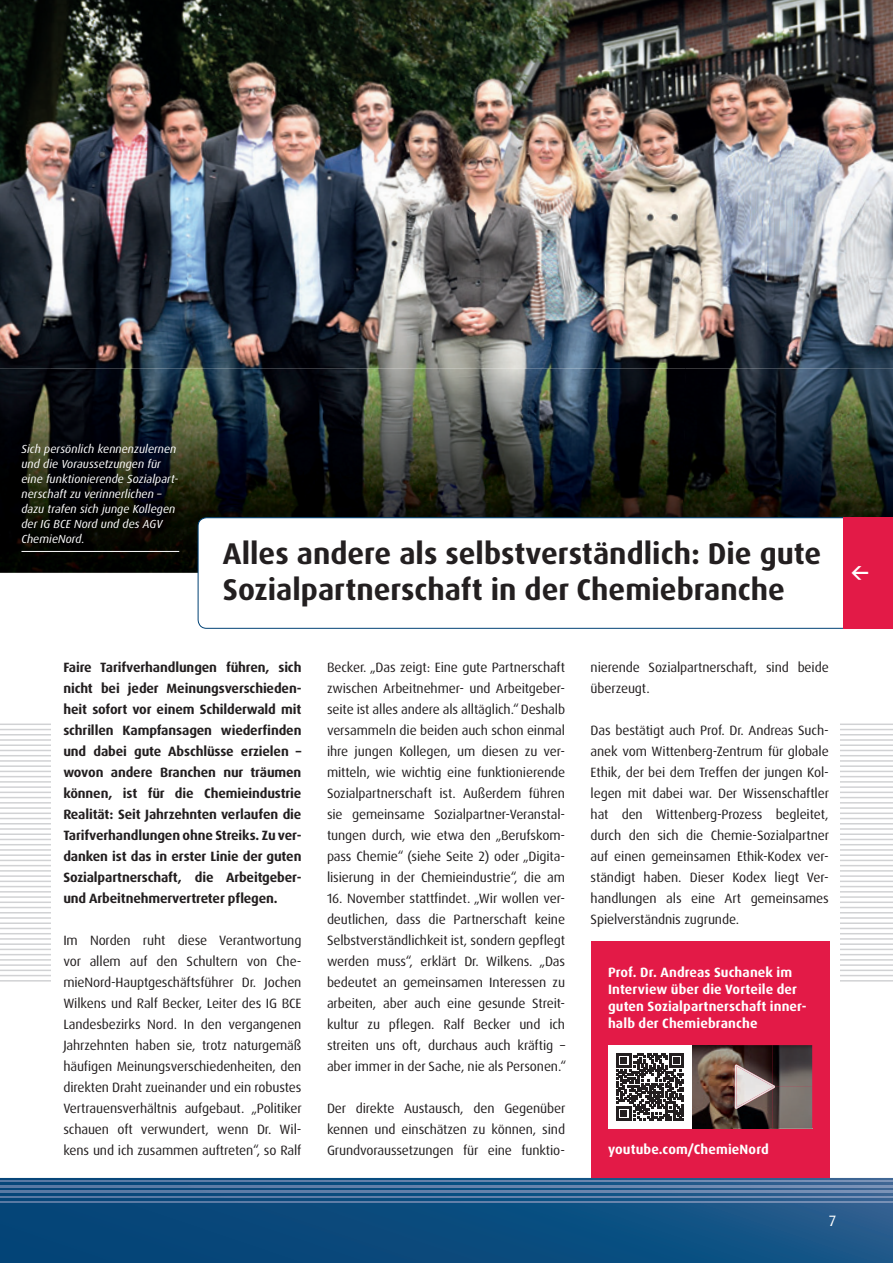
<style>
.page{position:relative;width:893px;height:1263px;background:#fff}
.page>*{position:absolute;margin:0;border:0;box-sizing:border-box;transform-origin:0 0}
.t1{font:700 30px/36px "Dax OT";color:#231f20}
.t2{font:15px "Dax OT";color:#fff}
.t3{font:13.5px/21px "Dax OT";letter-spacing:-.01em;color:#231f20;text-align:justify}
.t4{font:700 13.5px/21px "Dax OT";letter-spacing:-.01em;color:#231f20;text-align:justify}
.t5{font:700 13.5px/16.8px "Dax OT";letter-spacing:.01em;color:#fff}
.t6{font:italic 11.7px/15px "Dax OT";color:#fff}
</style>
<div class="page">
<hr style="left:0;top:723px;width:893px;height:2px;background:#d1d2d4">
<hr style="left:0;top:734px;width:893px;height:1px;background:#d1d2d4">
<hr style="left:0;top:744px;width:893px;height:2px;background:#d1d2d4">
<hr style="left:0;top:755px;width:893px;height:1px;background:#d1d2d4">
<hr style="left:0;top:765px;width:893px;height:2px;background:#d1d2d4">
<hr style="left:0;top:776px;width:893px;height:1px;background:#d1d2d4">
<hr style="left:0;top:786px;width:893px;height:2px;background:#d1d2d4">
<hr style="left:0;top:797px;width:893px;height:1px;background:#d1d2d4">
<hr style="left:0;top:807px;width:893px;height:2px;background:#d1d2d4">
<hr style="left:0;top:818px;width:893px;height:1px;background:#d1d2d4">
<hr style="left:0;top:828px;width:893px;height:2px;background:#d1d2d4">
<hr style="left:0;top:839px;width:893px;height:1px;background:#d1d2d4">
<hr style="left:0;top:849px;width:893px;height:2px;background:#d1d2d4">
<hr style="left:0;top:860px;width:893px;height:1px;background:#d1d2d4">
<hr style="left:0;top:870px;width:893px;height:2px;background:#d1d2d4">
<hr style="left:0;top:880px;width:893px;height:2px;background:#d1d2d4">
<hr style="left:0;top:891px;width:893px;height:1px;background:#d1d2d4">
<hr style="left:0;top:901px;width:893px;height:2px;background:#d1d2d4">
<hr style="left:0;top:912px;width:893px;height:1px;background:#d1d2d4">
<hr style="left:0;top:922px;width:893px;height:2px;background:#d1d2d4">
<hr style="left:0;top:933px;width:893px;height:1px;background:#d1d2d4">
<hr style="left:0;top:943px;width:893px;height:2px;background:#d1d2d4">
<hr style="left:0;top:954px;width:893px;height:1px;background:#d1d2d4">
<hr style="left:0;top:964px;width:893px;height:2px;background:#d1d2d4">
<hr style="left:0;top:975px;width:893px;height:1px;background:#d1d2d4">
<hr style="left:0;top:729px;width:893px;height:1px;background:#d1d2d4">
<hr style="left:0;top:739px;width:893px;height:2px;background:#d1d2d4">
<hr style="left:0;top:750px;width:893px;height:1px;background:#d1d2d4">
<hr style="left:0;top:760px;width:893px;height:2px;background:#d1d2d4">
<hr style="left:0;top:771px;width:893px;height:1px;background:#d1d2d4">
<hr style="left:0;top:781px;width:893px;height:2px;background:#d1d2d4">
<hr style="left:0;top:792px;width:893px;height:1px;background:#d1d2d4">
<hr style="left:0;top:802px;width:893px;height:1px;background:#d1d2d4">
<hr style="left:0;top:812px;width:893px;height:2px;background:#d1d2d4">
<hr style="left:0;top:823px;width:893px;height:1px;background:#d1d2d4">
<hr style="left:0;top:833px;width:893px;height:2px;background:#d1d2d4">
<hr style="left:0;top:844px;width:893px;height:1px;background:#d1d2d4">
<hr style="left:0;top:854px;width:893px;height:2px;background:#d1d2d4">
<hr style="left:0;top:865px;width:893px;height:1px;background:#d1d2d4">
<hr style="left:0;top:875px;width:893px;height:2px;background:#d1d2d4">
<hr style="left:0;top:886px;width:893px;height:1px;background:#d1d2d4">
<hr style="left:0;top:896px;width:893px;height:2px;background:#d1d2d4">
<hr style="left:0;top:907px;width:893px;height:1px;background:#d1d2d4">
<hr style="left:0;top:917px;width:893px;height:2px;background:#d1d2d4">
<hr style="left:0;top:928px;width:893px;height:1px;background:#d1d2d4">
<hr style="left:0;top:938px;width:893px;height:2px;background:#d1d2d4">
<hr style="left:0;top:949px;width:893px;height:1px;background:#d1d2d4">
<hr style="left:0;top:959px;width:893px;height:2px;background:#d1d2d4">
<hr style="left:0;top:969px;width:893px;height:2px;background:#d1d2d4">
<hr style="left:0;top:980px;width:893px;height:1px;background:#d1d2d4">
<svg style="left:0;top:1178px;width:893px;height:85px;background:#125081"></svg>
<svg style="left:0;top:1185px;width:893px;height:2px;background:#6682ab"></svg>
<svg style="left:0;top:1196px;width:893px;height:1px"></svg>
<svg style="left:0;top:1180px;width:893px;height:2px;background:#6683ab"></svg>
<svg style="left:0;top:1191px;width:893px;height:1px"></svg>
<svg style="left:0;top:1201px;width:893px;height:2px;background:#6481aa"></svg>
<div style="left:51px;top:46px;width:788px;height:976px;background:#fff"></div>
<img style="left:0;top:0;width:893px;height:369px">
<img style="left:0;top:369px;width:682px;height:204px">
<img style="left:682px;top:369px;width:211px;height:148px">
<div style="left:198px;top:518px;width:689px;height:110px;background:#fff;border-radius:9px"></div>
<div style="left:198px;top:517px;width:689px;height:112px;border:1px solid #004275;border-radius:9px"></div>
<div style="left:843px;top:517px;width:50px;height:112px;background:#e31a47"></div>
<hr style="left:21px;top:551px;width:158px;height:1px;background:#fff">
<div style="left:591px;top:941px;width:238px;height:237px;background:#e31a47"></div>
<div style="left:608px;top:1045px;width:85px;height:83px;background:#fff"></div>
<svg style="left:617px;top:1053px;width:67px;height:67px"></svg>
<img style="left:732px;top:1045px;width:80px;height:42px">
<img style="left:693px;top:1045px;width:39px;height:42px">
<img style="left:732px;top:1128px;width:80px;height:1px">
<img style="left:693px;top:1087px;width:119px;height:41px">
<img style="left:735px;top:1064px;width:40px;height:45px">
<p class="t6" style="left:21px;top:441px;width:159px">Sich persönlich kennenzulernen und die Voraussetzungen für eine funktionierende Sozialpart&shy;nerschaft zu verinnerlichen – dazu trafen sich junge Kollegen der IG BCE Nord und des AGV<br>ChemieNord.</p>
<h1 class="t1" style="left:223px;top:536px;width:600px">Alles andere als selbstverständlich: Die gute<br>Sozialpartnerschaft in der Chemiebranche</h1>
<p class="t4" style="left:63px;top:657px;width:240px">Faire Tarifverhandlungen führen, sich nicht bei jeder Meinungsverschieden&shy;heit sofort vor einem Schilderwald mit schrillen Kampfansagen wiederfinden und dabei gute Abschlüsse erzielen – wovon andere Branchen nur träumen können, ist für die Chemieindustrie Realität: Seit Jahrzehnten verlaufen die Tarifverhandlungen ohne Streiks. Zu ver&shy;danken ist das in erster Linie der guten Sozialpartnerschaft, die Arbeitgeber&shy;und Arbeitnehmervertreter pflegen.</p>
<p class="t3" style="left:63px;top:930px;width:240px">Im Norden ruht diese Verantwortung vor allem auf den Schultern von Che&shy;mieNord-Hauptgeschäftsführer Dr. Jochen Wilkens und Ralf Becker, Leiter des IG BCE Landesbezirks Nord. In den vergangenen Jahrzehnten haben sie, trotz naturgemäß häufigen Meinungsverschiedenheiten, den direkten Draht zueinander und ein robustes Vertrauensverhältnis aufgebaut. „Politiker schauen oft verwundert, wenn Dr. Wil&shy;kens und ich zusammen auftreten“, so Ralf</p>
<p class="t3" style="left:327px;top:657px;width:240px">Becker. „Das zeigt: Eine gute Partnerschaft zwischen Arbeitnehmer- und Arbeitgeber&shy;seite ist alles andere als alltäglich.“ Deshalb versammeln die beiden auch schon einmal ihre jungen Kollegen, um diesen zu ver&shy;mitteln, wie wichtig eine funktionierende Sozialpartnerschaft ist. Außerdem führen sie gemeinsame Sozialpartner-Veranstal&shy;tungen durch, wie etwa den „Berufskom&shy;pass Chemie“ (siehe Seite 2) oder „Digita&shy;lisierung in der Chemieindustrie“, die am</p>
<p class="t3" style="left:327px;top:888px;width:241px">16. November stattfindet. „Wir wollen ver&shy;deutlichen, dass die Partnerschaft keine Selbstverständlichkeit ist, sondern gepflegt werden muss“, erklärt Dr. Wilkens. „Das bedeutet an gemeinsamen Interessen zu arbeiten, aber auch eine gesunde Streit&shy;kultur zu pflegen. Ralf Becker und ich streiten uns oft, durchaus auch kräftig – aber immer in der Sache, nie als Personen.“</p>
<p class="t3" style="left:327px;top:1098px;width:240px">Der direkte Austausch, den Gegenüber kennen und einschätzen zu können, sind Grundvoraussetzungen für eine funktio-</p>
<p class="t3" style="left:591px;top:657px;width:240px">nierende Sozialpartnerschaft, sind beide überzeugt.</p>
<p class="t3" style="left:591px;top:720px;width:240px">Das bestätigt auch Prof. Dr. Andreas Such&shy;anek vom Wittenberg-Zentrum für globale Ethik, der bei dem Treffen der jungen Kol&shy;legen mit dabei war. Der Wissenschaftler hat den Wittenberg-Prozess begleitet, durch den sich die Chemie-Sozialpartner auf einen gemeinsamen Ethik-Kodex ver&shy;ständigt haben. Dieser Kodex liegt Ver&shy;handlungen als eine Art gemeinsames Spielverständnis zugrunde.</p>
<p class="t5" style="left:608px;top:964px;width:200px">Prof. Dr. Andreas Suchanek im<br>Interview über die Vorteile der guten Sozialpartnerschaft inner&shy;halb der Chemiebranche</p>
<p class="t5" style="left:608px;top:1141px;width:162px">youtube.com/ChemieNord</p>
<p class="t2" style="left:829px;top:1211px;width:8px">7</p>
</div>
